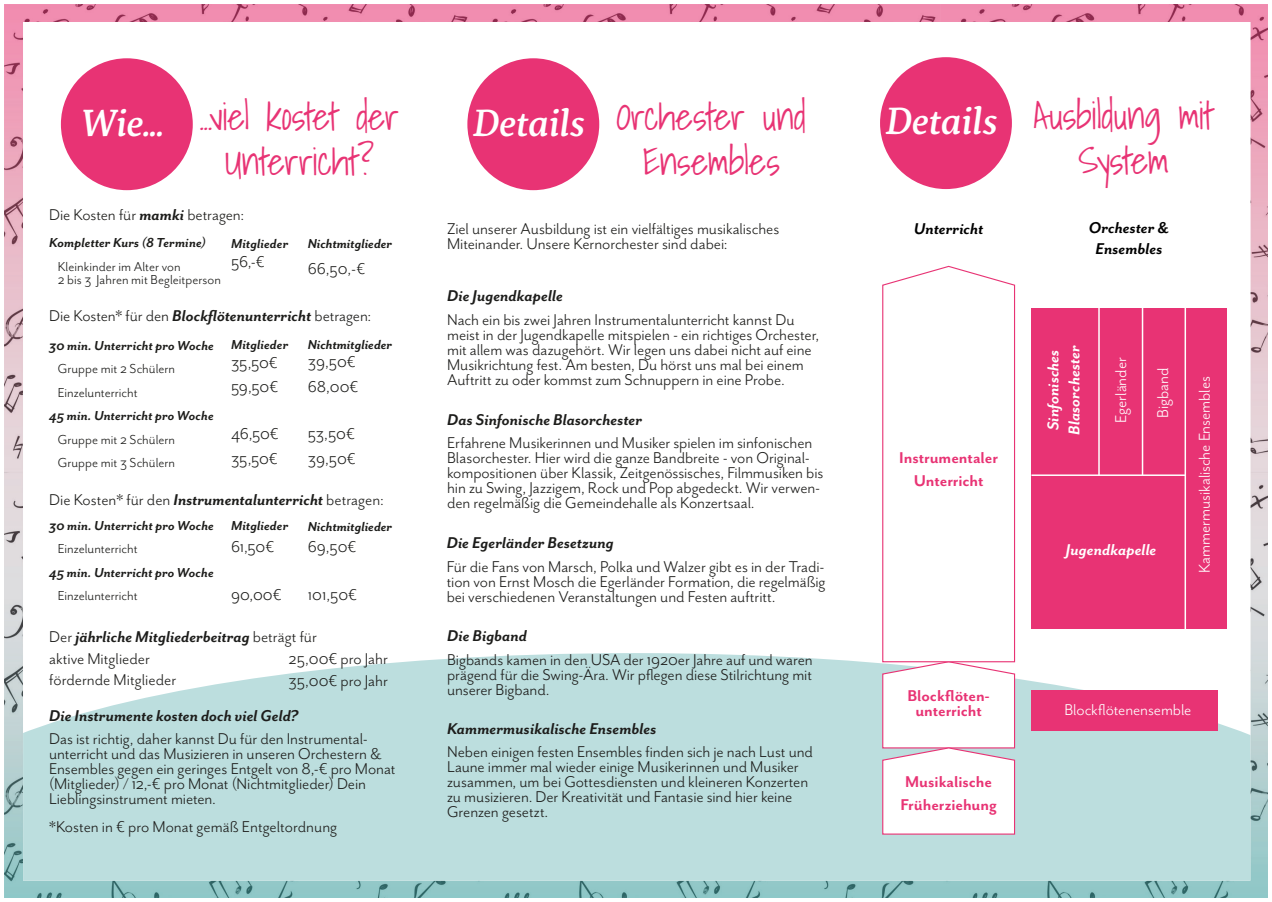
<style>
.page{position:relative;width:1272px;height:902px;background:#fff}
.page>*{position:absolute;margin:0;border:0;box-sizing:border-box;transform-origin:0 0}
.Inhaltsverzeichnis_-_Überschrift{font:300 37.5px/45px "Shadows Into";letter-spacing:-.01em;color:#e83374;text-align:center}
.Inhaltsverzeichnis_-_Überschrift-2{font:italic 500 37.5px "Servus Slab";letter-spacing:-.01em;color:#fff}
.Fließtext{font:18px/15px "Mr Eaves San OT";letter-spacing:-.005em;color:#1d1d1b}
.Fließtext-2{font:italic 700 18px "Mr Eaves San OT";color:#1d1d1b}
.Fließtext-3{font:700 18px/15px "Mr Eaves San OT";letter-spacing:-.005em;color:#e83374;text-align:center}
.Fließtext-4{font:18px "Mr Eaves San OT";letter-spacing:-.005em;color:#fff}
.Fließtext-5{font:italic 700 18px/21px "Mr Eaves San OT";color:#fff}
.Fließtext-6{font:italic 700 18px/21px "Mr Eaves San OT";letter-spacing:.005em;color:#000;text-align:center}
.Fließtext-7{font:italic 700 15px "Mr Eaves San OT";letter-spacing:.005em;color:#1d1d1b}
.Fließtext-8{font:15px "Mr Eaves San OT";color:#1d1d1b}
.s1{font-weight:700;font-style:italic}
.s2{font-weight:400;font-style:normal}
</style>
<div class="page">
<img style="left:4px;top:4px;width:1263px;height:893px">
<div style="left:61px;top:58px;width:132px;height:132px;background:#e83374;border-radius:50%"></div>
<div style="left:467px;top:58px;width:132px;height:132px;background:#e83374;border-radius:50%"></div>
<div style="left:880px;top:57px;width:131px;height:132px;background:#e83374;border-radius:50%"></div>
<svg style="left:882px;top:662px;width:133px;height:172px"></svg>
<svg style="left:882px;top:266px;width:133px;height:396px"></svg>
<div style="left:1031px;top:308px;width:196px;height:320px;background:#e83374"></div>
<hr style="left:1098px;top:308px;width:1px;height:167px;background:#fff">
<hr style="left:1141px;top:308px;width:2px;height:167px;background:#fff">
<hr style="left:1184px;top:308px;width:1px;height:323px;background:#fff">
<hr style="left:1031px;top:474px;width:154px;height:2px;background:#fff">
<div style="left:1031px;top:690px;width:187px;height:41px;background:#e83374"></div>
<p class="Inhaltsverzeichnis_-_Überschrift-2" style="left:81px;top:101px;width:84px">Wie...</p>
<p class="Inhaltsverzeichnis_-_Überschrift" style="left:199px;top:94px;width:201px">...viel kostet der<br>Unterricht?</p>
<p class="Fließtext" style="left:49px;top:207px;width:196px">Die Kosten für <span class="s1">mamki</span> betragen:</p>
<p class="Fließtext-7" style="left:49px;top:234px;width:158px">Kompletter Kurs (8 Termine)</p>
<p class="Fließtext-8" style="left:58px;top:258px;width:124px">Kleinkinder im Alter von</p>
<p class="Fließtext-8" style="left:58px;top:271px;width:165px">2 bis 3 Jahren mit Begleitperson</p>
<p class="Fließtext-7" style="left:231px;top:235px;width:59px">Mitglieder</p>
<p class="Fließtext" style="left:231px;top:254px;width:35px">56,-€</p>
<p class="Fließtext-7" style="left:308px;top:235px;width:86px">Nichtmitglieder</p>
<p class="Fließtext" style="left:308px;top:261px;width:59px">66,50,-€</p>
<p class="Fließtext" style="left:49px;top:308px;width:323px">Die Kosten* für den <span class="s1">Blockflötenunterricht</span> betragen:</p>
<p class="Fließtext-7" style="left:49px;top:336px;width:166px">30 min. Unterricht pro Woche</p>
<p class="Fließtext-8" style="left:58px;top:360px;width:119px">Gruppe mit 2 Schülern</p>
<p class="Fließtext-8" style="left:58px;top:384px;width:81px">Einzelunterricht</p>
<p class="Fließtext-7" style="left:49px;top:407px;width:166px">45 min. Unterricht pro Woche</p>
<p class="Fließtext-8" style="left:58px;top:431px;width:119px">Gruppe mit 2 Schülern</p>
<p class="Fließtext-8" style="left:58px;top:454px;width:119px">Gruppe mit 3 Schülern</p>
<p class="Fließtext-7" style="left:231px;top:336px;width:59px">Mitglieder</p>
<p class="Fließtext" style="left:231px;top:355px;width:48px">35,50€</p>
<p class="Fließtext" style="left:231px;top:379px;width:49px">59,50€</p>
<p class="Fließtext" style="left:231px;top:426px;width:49px">46,50€</p>
<p class="Fließtext" style="left:231px;top:451px;width:48px">35,50€</p>
<p class="Fließtext-7" style="left:308px;top:336px;width:86px">Nichtmitglieder</p>
<p class="Fließtext" style="left:308px;top:354px;width:50px">39,50€</p>
<p class="Fließtext" style="left:308px;top:379px;width:52px">68,00€</p>
<p class="Fließtext" style="left:308px;top:426px;width:49px">53,50€</p>
<p class="Fließtext" style="left:308px;top:451px;width:50px">39,50€</p>
<p class="Fließtext" style="left:49px;top:492px;width:336px">Die Kosten* für den <span class="s1">Instrumentalunterricht</span> betragen:</p>
<p class="Fließtext-7" style="left:49px;top:516px;width:166px">30 min. Unterricht pro Woche</p>
<p class="Fließtext-8" style="left:58px;top:540px;width:81px">Einzelunterricht</p>
<p class="Fließtext-7" style="left:49px;top:563px;width:166px">45 min. Unterricht pro Woche</p>
<p class="Fließtext-8" style="left:58px;top:587px;width:81px">Einzelunterricht</p>
<p class="Fließtext-7" style="left:231px;top:517px;width:59px">Mitglieder</p>
<p class="Fließtext" style="left:231px;top:539px;width:45px">61,50€</p>
<p class="Fließtext" style="left:231px;top:587px;width:52px">90,00€</p>
<p class="Fließtext-7" style="left:308px;top:518px;width:86px">Nichtmitglieder</p>
<p class="Fließtext" style="left:308px;top:539px;width:50px">69,50€</p>
<p class="Fließtext" style="left:308px;top:587px;width:51px">101,50€</p>
<p class="Fließtext-2" style="left:49px;top:626px;width:269px"><span class="s2">Der</span> jährliche Mitgliederbeitrag <span class="s2">beträgt für</span></p>
<p class="Fließtext" style="left:49px;top:651px;width:102px">aktive Mitglieder</p>
<p class="Fließtext" style="left:49px;top:672px;width:128px">fördernde Mitglieder</p>
<p class="Fließtext" style="left:288px;top:651px;width:101px">25,00€ pro Jahr</p>
<p class="Fließtext" style="left:288px;top:673px;width:101px">35,00€ pro Jahr</p>
<p class="Fließtext-2" style="left:49px;top:705px;width:251px">Die Instrumente kosten doch viel Geld?</p>
<p class="Fließtext" style="left:49px;top:731px;width:348px">Das ist richtig, daher kannst Du für den Instrumental&shy;unterricht und das Musizieren in unseren Orchestern &amp; Ensembles gegen ein geringes Entgelt von 8,-€ pro Monat (Mitglieder) / 12,-€ pro Monat (Nichtmitglieder) Dein Lieblingsinstrument mieten.</p>
<p class="Fließtext" style="left:49px;top:819px;width:290px">*Kosten in € pro Monat gemäß Entgeltordnung</p>
<p class="Inhaltsverzeichnis_-_Überschrift-2" style="left:473px;top:101px;width:113px">Details</p>
<p class="Inhaltsverzeichnis_-_Überschrift" style="left:616px;top:94px;width:191px">Orchester und<br>Ensembles</p>
<p class="Fließtext" style="left:447px;top:221px;width:334px">Ziel unserer Ausbildung ist ein vielfältiges musikalisches<br>Miteinander. Unsere Kernorchester sind dabei:</p>
<p class="Fließtext-2" style="left:447px;top:286px;width:117px">Die Jugendkapelle</p>
<p class="Fließtext" style="left:447px;top:312px;width:373px">Nach ein bis zwei Jahren Instrumentalunterricht kannst Du meist in der Jugendkapelle mitspielen - ein richtiges Orchester, mit allem was dazugehört. Wir legen uns dabei nicht auf eine Musikrichtung fest. Am besten, Du hörst uns mal bei einem Auftritt zu oder kommst zum Schnuppern in eine Probe.</p>
<p class="Fließtext-2" style="left:447px;top:409px;width:197px">Das Sinfonische Blasorchester</p>
<p class="Fließtext" style="left:447px;top:435px;width:378px">Erfahrene Musikerinnen und Musiker spielen im sinfonischen Blasorchester. Hier wird die ganze Bandbreite - von Original&shy;kompositionen über Klassik, Zeitgenössisches, Filmmusiken bis hin zu Swing, Jazzigem, Rock und Pop abgedeckt. Wir verwen&shy;den regelmäßig die Gemeindehalle als Konzertsaal.</p>
<p class="Fließtext-2" style="left:446px;top:533px;width:169px">Die Egerländer Besetzung</p>
<p class="Fließtext" style="left:446px;top:559px;width:380px;text-align:justify">Für die Fans von Marsch, Polka und Walzer gibt es in der Tradi&shy;tion von Ernst Mosch die Egerländer Formation, die regelmäßig bei verschiedenen Veranstaltungen und Festen auftritt.</p>
<p class="Fließtext-2" style="left:447px;top:625px;width:81px">Die Bigband</p>
<p class="Fließtext" style="left:447px;top:651px;width:367px;text-align:justify">Bigbands kamen in den USA der 1920er Jahre auf und waren prägend für die Swing-Ära. Wir pflegen diese Stilrichtung mit unserer Bigband.</p>
<p class="Fließtext-2" style="left:447px;top:718px;width:211px">Kammermusikalische Ensembles</p>
<p class="Fließtext" style="left:447px;top:744px;width:367px">Neben einigen festen Ensembles finden sich je nach Lust und Laune immer mal wieder einige Musikerinnen und Musiker zusammen, um bei Gottesdiensten und kleineren Konzerten zu musizieren. Der Kreativität und Fantasie sind hier keine Grenzen gesetzt.</p>
<p class="Inhaltsverzeichnis_-_Überschrift-2" style="left:885px;top:99px;width:113px">Details</p>
<p class="Inhaltsverzeichnis_-_Überschrift" style="left:1033px;top:93px;width:183px">Ausbildung mit<br>System</p>
<p class="Fließtext-6" style="left:913px;top:218px;width:71px">Unterricht</p>
<p class="Fließtext-6" style="left:1088px;top:217px;width:82px">Orchester &amp;<br>Ensembles</p>
<p class="Fließtext-3" style="left:899px;top:450px;width:100px">Instrumentaler</p>
<p class="Fließtext-3" style="left:913px;top:473px;width:71px">Unterricht</p>
<p class="Fließtext-3" style="left:907px;top:688px;width:84px">Blockflöten&shy;unterricht</p>
<p class="Fließtext-3" style="left:905px;top:773px;width:88px">Musikalische</p>
<p class="Fließtext-3" style="left:900px;top:797px;width:98px">Früherziehung</p>
<p class="Fließtext-5" style="left:1042px;top:434px;width:91px;rotate:-90deg">Sinfonisches<br>Blasorchester</p>
<p class="Fließtext-4" style="left:1111px;top:422px;width:67px;rotate:-90deg">Egerländer</p>
<p class="Fließtext-4" style="left:1152px;top:417px;width:52px;rotate:-90deg">Bigband</p>
<p class="Fließtext-4" style="left:1194px;top:573px;width:198px;rotate:-90deg">Kammermusikalische Ensembles</p>
<p class="Fließtext-5" style="left:1065px;top:539px;width:92px">Jugendkapelle</p>
<p class="Fließtext-4" style="left:1064px;top:699px;width:129px">Blockflötenensemble</p>
</div>
